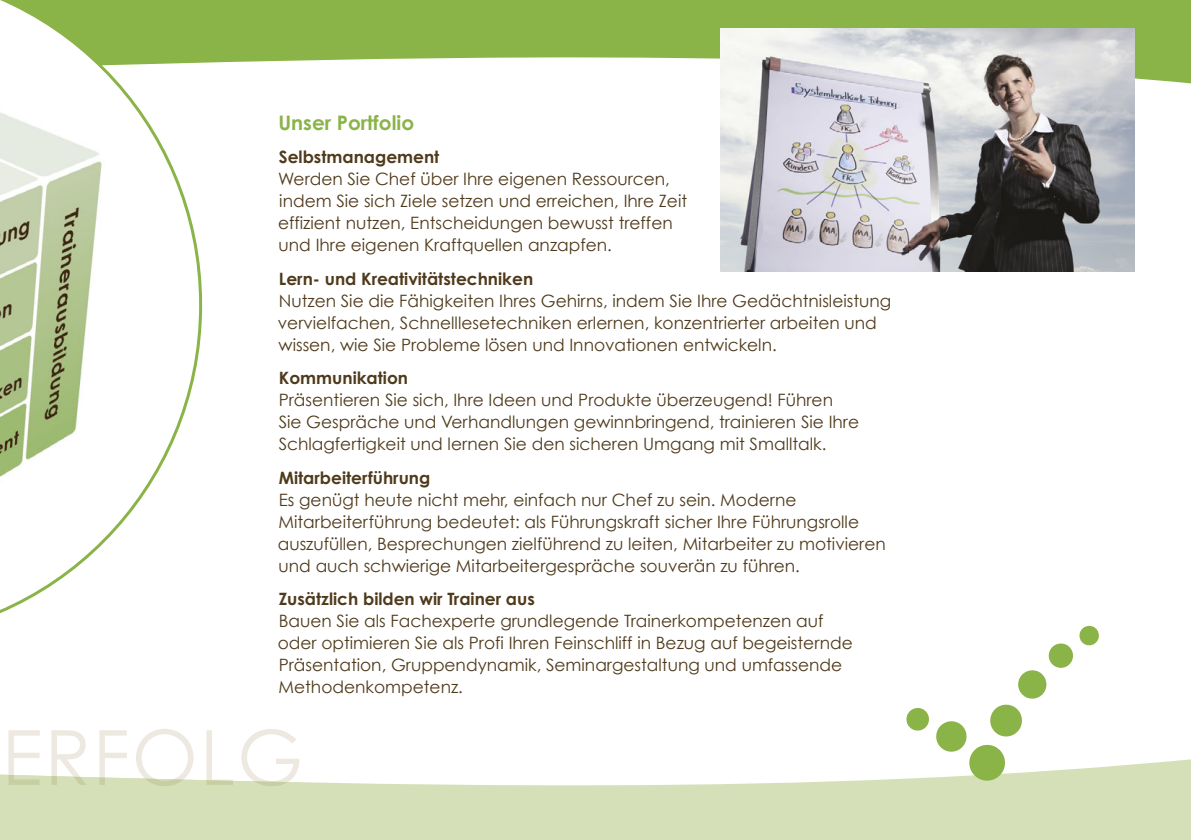
<style>
.page{position:relative;width:1191px;height:840px;background:#fff}
.page>*{position:absolute;margin:0;border:0;box-sizing:border-box;transform-origin:0 0}
.t1{font:76px "Century Gothic";letter-spacing:.025em;color:#eee9e0}
.t2{font:700 20px "Century Gothic";color:#8ab348}
.t3{font:17px/22px "Century Gothic";color:#4f3a1b}
.t4{font:700 17px "Century Gothic";color:#4f3a1b}
</style>
<div class="page">
<svg style="left:202px;top:0;width:989px;height:91px;fill:#8ab348"></svg>
<svg style="left:0;top:0;width:202px;height:613px"></svg>
<img style="left:720px;top:28px;width:414px;height:243px">
<svg style="left:0;top:759px;width:1191px;height:80px;fill:#d5e0b8"></svg>
<svg style="left:905px;top:625px;width:195px;height:157px"></svg>
<svg style="left:0;top:774px;width:300px;height:11px;fill:#d5e0b8"></svg>
<p class="t2" style="left:278px;top:115px;width:137px">Unser Portfolio</p>
<p class="t4" style="left:279px;top:151px;width:162px">Selbstmanagement</p>
<p class="t3" style="left:278px;top:168px;width:410px">Werden Sie Chef über Ihre eigenen Ressourcen, indem Sie sich Ziele setzen und erreichen, Ihre Zeit effizient nutzen, Entscheidungen bewusst treffen und Ihre eigenen Kraftquellen anzapfen.</p>
<p class="t4" style="left:279px;top:272px;width:256px">Lern- und Kreativitätstechniken</p>
<p class="t3" style="left:278px;top:289px;width:615px">Nutzen Sie die Fähigkeiten Ihres Gehirns, indem Sie Ihre Gedächtnisleistung vervielfachen, Schnelllesetechniken erlernen, konzentrierter arbeiten und wissen, wie Sie Probleme lösen und Innovationen entwickeln.</p>
<p class="t4" style="left:279px;top:372px;width:131px">Kommunikation</p>
<p class="t3" style="left:279px;top:388px;width:582px">Präsentieren Sie sich, Ihre Ideen und Produkte überzeugend! Führen<br>Sie Gespräche und Verhandlungen gewinnbringend, trainieren Sie Ihre<br>Schlagfertigkeit und lernen Sie den sicheren Umgang mit Smalltalk.</p>
<p class="t4" style="left:279px;top:471px;width:153px">Mitarbeiterführung</p>
<p class="t3" style="left:278px;top:488px;width:609px">Es genügt heute nicht mehr, einfach nur Chef zu sein. Moderne Mitarbeiterführung bedeutet: als Führungskraft sicher Ihre Führungsrolle auszufüllen, Besprechungen zielführend zu leiten, Mitarbeiter zu motivieren und auch schwierige Mitarbeitergespräche souverän zu führen.</p>
<p class="t4" style="left:279px;top:592px;width:257px">Zusätzlich bilden wir Trainer aus</p>
<p class="t3" style="left:278px;top:609px;width:576px">Bauen Sie als Fachexperte grundlegende Trainerkompetenzen auf oder optimieren Sie als Profi Ihren Feinschliff in Bezug auf begeisternde Präsentation, Gruppendynamik, Seminargestaltung und umfassende Methodenkompetenz.</p>
<h1 class="t1" style="left:2px;top:703px;width:303px">ERFOLG</h1>
</div>
